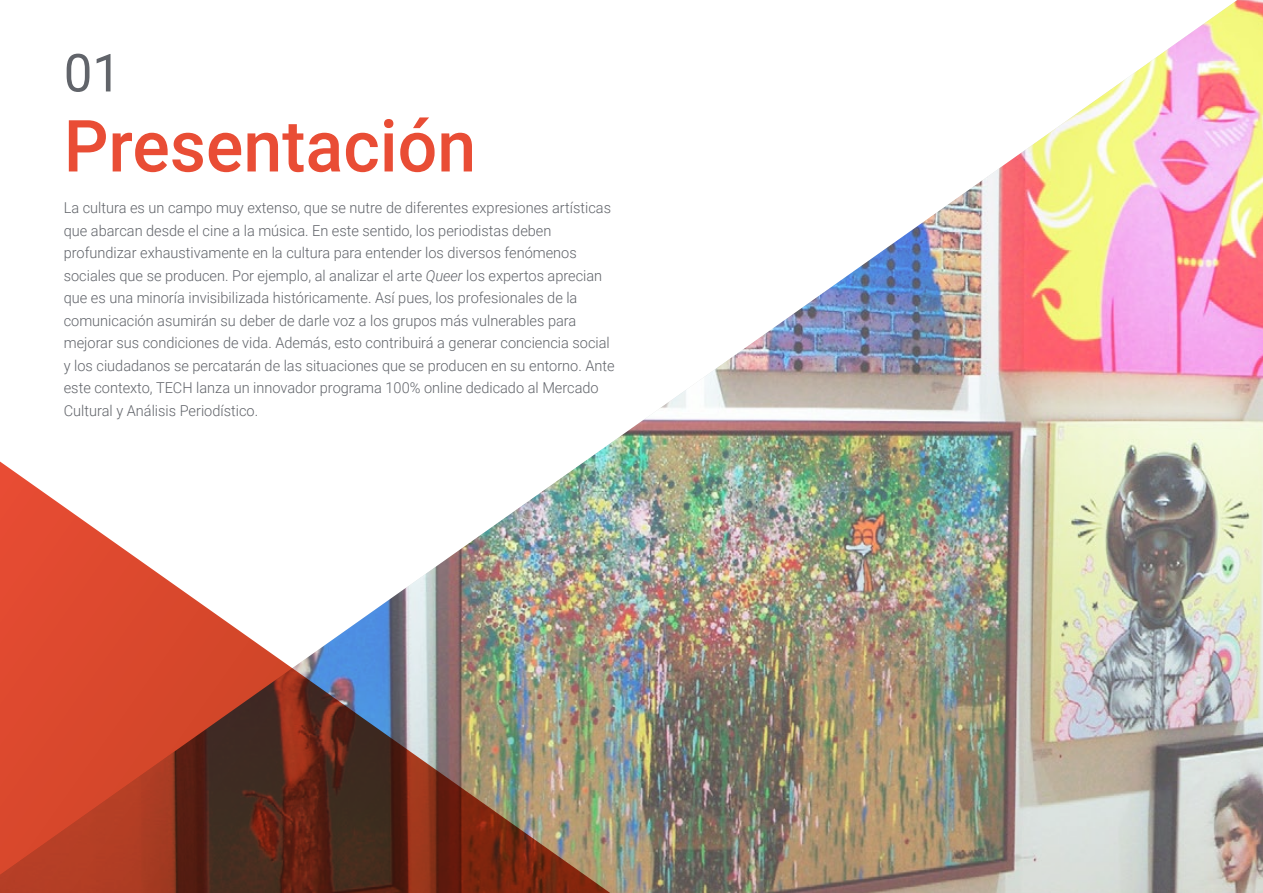
<style>
.page{position:relative;width:1263px;height:893px;background:#fff}
.page>*{position:absolute;margin:0;border:0;box-sizing:border-box;transform-origin:0 0}
.t1{font:500 72px "Roboto";color:#e94d35}
.t2{font:52.5px "Roboto";color:#61646a}
.t3{font:300 15px/22.5px "Roboto";color:#61646a}
.s1{font-style:italic}
</style>
<div class="page">
<img style="left:606px;top:0;width:657px;height:893px">
<img style="left:0;top:446px;width:640px;height:447px">
<h2 class="t2" style="left:64px;top:36px;width:59px">01</h2>
<h1 class="t1" style="left:64px;top:95px;width:414px">Presentación</h1>
<p class="t3" style="left:64px;top:196px;width:552px">La cultura es un campo muy extenso, que se nutre de diferentes expresiones artísticas que abarcan desde el cine a la música. En este sentido, los periodistas deben profundizar exhaustivamente en la cultura para entender los diversos fenómenos sociales que se producen. Por ejemplo, al analizar el arte <span class="s1">Queer</span> los expertos aprecian que es una minoría invisibilizada históricamente. Así pues, los profesionales de la comunicación asumirán su deber de darle voz a los grupos más vulnerables para mejorar sus condiciones de vida. Además, esto contribuirá a generar conciencia social y los ciudadanos se percatarán de las situaciones que se producen en su entorno. Ante este contexto, TECH lanza un innovador programa 100% online dedicado al Mercado Cultural y Análisis Periodístico.</p>
</div>
